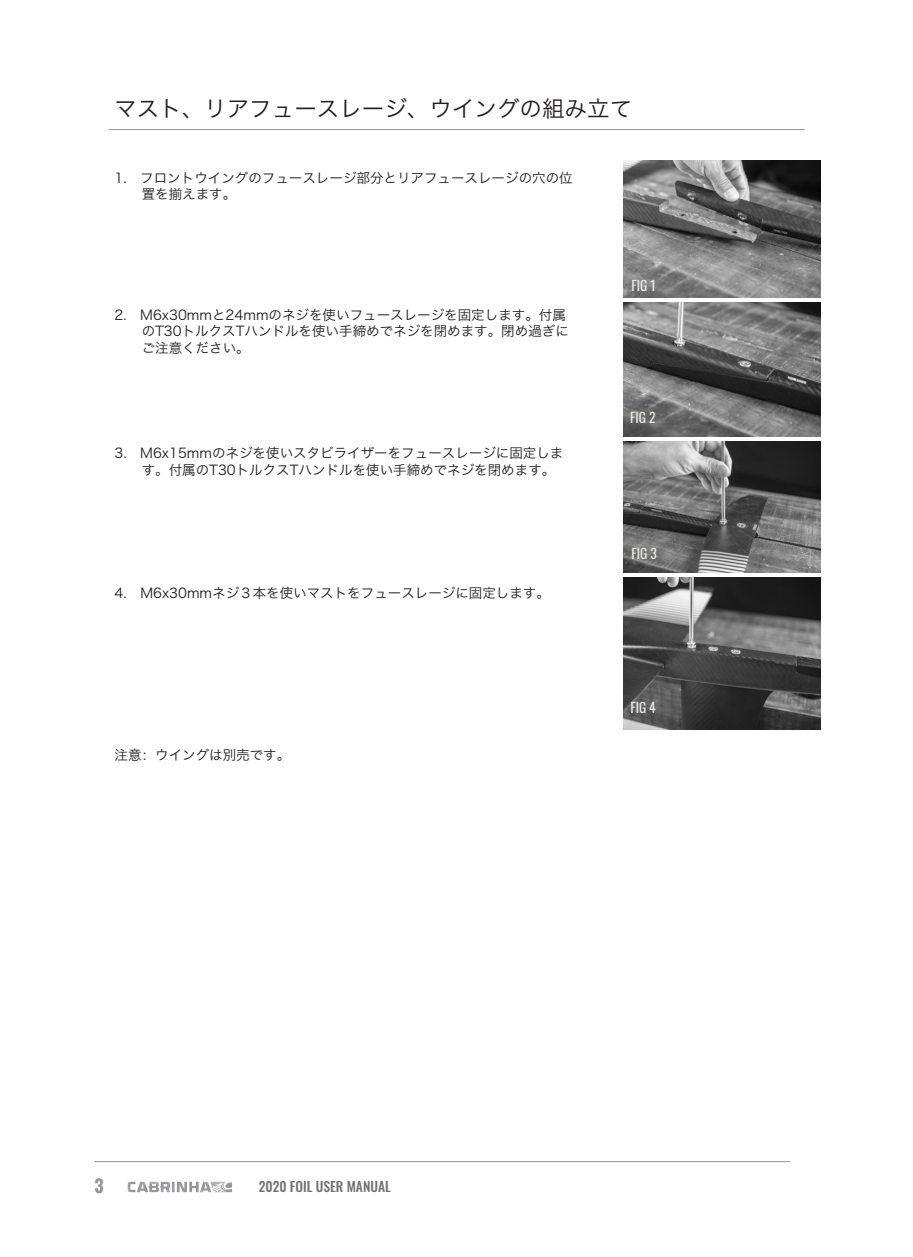
<style>
.page{position:relative;width:913px;height:1257px;background:#fff}
.page>*{position:absolute;margin:0;border:0;box-sizing:border-box;transform-origin:0 0}
.t1{font:22.5px "Hiragino Sans CNS W3";color:#231f20}
.t2{font:700 18px "Oswald";color:#939598}
.t3{font:13.5px/16.7px "Hiragino Sans CNS W3";color:#221e1f}
.t4{font:500 13.5px "Oswald";color:#717275}
.t5{font:13.5px "Oswald";color:#ecece6}
</style>
<div class="page">
<hr style="left:108px;top:129px;width:696px;height:1px;background:#939598">
<hr style="left:94px;top:1161px;width:696px;height:1px;background:#939598">
<svg style="left:128px;top:1181px;width:104px;height:11px"></svg>
<img style="left:623px;top:577px;width:196px;height:152px">
<img style="left:623px;top:441px;width:196px;height:131px">
<img style="left:623px;top:302px;width:196px;height:134px">
<img style="left:623px;top:160px;width:196px;height:137px">
<h1 class="t1" style="left:114px;top:92px;width:519px">マスト、リアフュースレージ、ウイングの組み立て</h1>
<p class="t3" style="left:142px;top:169px;width:432px;line-height:15.8px;text-indent:-27px">1. フロントウイングのフュースレージ部分とリアフュースレージの穴の位置を揃えます。</p>
<p class="t3" style="left:142px;top:305px;width:428px;text-indent:-27px">2. M6x30mmと24mmのネジを使いフュースレージを固定します。付属のT30トルクスTハンドルを使い手締めでネジを閉めます。閉め過ぎにご注意ください。</p>
<p class="t3" style="left:142px;top:443px;width:423px;text-indent:-27px">3. M6x15mmのネジを使いスタビライザーをフュースレージに固定します。付属のT30トルクスTハンドルを使い手締めでネジを閉めます。</p>
<p class="t3" style="left:115px;top:584px;width:436px">4. M6x30mmネジ３本を使いマストをフュースレージに固定します。</p>
<p class="t3" style="left:115px;top:745px;width:177px">注意：ウイングは別売です。</p>
<p class="t5" style="left:631px;top:273px;width:26px">FIG 1</p>
<p class="t5" style="left:630px;top:405px;width:27px">FIG 2</p>
<p class="t5" style="left:631px;top:541px;width:27px">FIG 3</p>
<p class="t5" style="left:630px;top:695px;width:27px">FIG 4</p>
<h2 class="t2" style="left:94px;top:1176px;width:11px">3</h2>
<p class="t4" style="left:259px;top:1179px;width:133px">2020 FOIL USER MANUAL</p>
</div>
